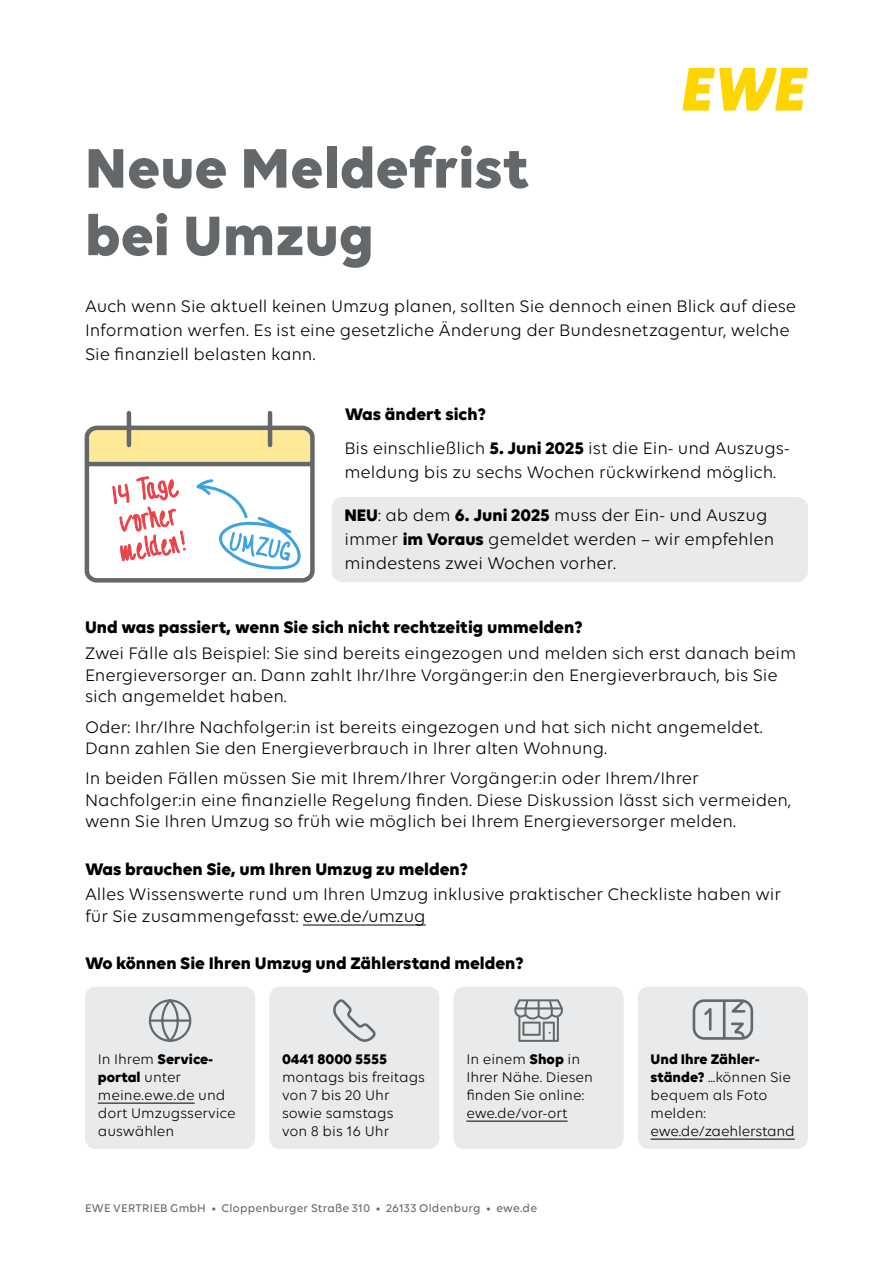
<style>
.page{position:relative;width:893px;height:1263px;background:#fff}
.page>*{position:absolute;margin:0;border:0;box-sizing:border-box;transform-origin:0 0}
.t1{font:700 60px "Volte";letter-spacing:.005em;color:#65686a}
.t2{font:18px/21.6px "Volte";color:#000}
.t3{font:700 18px "Volte";color:#000}
.t4{font:15px/18px "Volte";color:#000}
.t5{font:700 15px "Volte";color:#000}
.t6{font:500 12px "Volte";letter-spacing:.015em;color:#65686a}
.s1{font-weight:700}
</style>
<div class="page">
<svg style="left:682px;top:68px;width:126px;height:43px"></svg>
<div style="left:454px;top:986px;width:170px;height:163px;background:#e9eaeb;border-radius:11px"></div>
<hr style="left:466px;top:1121px;width:102px;height:1px;background:#000">
<svg style="left:514px;top:999px;width:49px;height:43px"></svg>
<div style="left:638px;top:986px;width:170px;height:163px;background:#e9eaeb;border-radius:11px"></div>
<hr style="left:651px;top:1139px;width:144px;height:1px;background:#000">
<svg style="left:692px;top:999px;width:62px;height:41px"></svg>
<div style="left:85px;top:986px;width:170px;height:163px;background:#e9eaeb;border-radius:11px"></div>
<hr style="left:98px;top:1103px;width:97px;height:1px;background:#000">
<svg style="left:148px;top:999px;width:44px;height:43px"></svg>
<div style="left:269px;top:986px;width:170px;height:163px;background:#e9eaeb;border-radius:11px"></div>
<svg style="left:333px;top:999px;width:43px;height:43px"></svg>
<div style="left:332px;top:497px;width:476px;height:85px;background:#e9eaeb;border-radius:11px"></div>
<hr style="left:127px;top:413px;width:4px;height:32px;background:#65686a">
<hr style="left:268px;top:413px;width:4px;height:32px;background:#65686a">
<svg style="left:84px;top:423px;width:231px;height:160px"></svg>
<hr style="left:303px;top:924px;width:123px;height:1px;background:#000">
<p class="t1" style="left:85px;top:132px;width:446px">Neue Meldefrist</p>
<p class="t1" style="left:85px;top:199px;width:290px">bei Umzug</p>
<p class="t2" style="left:85px;top:294px;width:713px;line-height:24px">Auch wenn Sie aktuell keinen Umzug planen, sollten Sie dennoch einen Blick auf diese<br>Information werfen. Es ist eine gesetzliche Änderung der Bundesnetzagentur, welche<br>Sie finanziell belasten kann.</p>
<p class="t3" style="left:345px;top:403px;width:143px">Was ändert sich?</p>
<p class="t2" style="left:344px;top:436px;width:447px;line-height:24px">Bis einschließlich <span class="s1">5. Juni 2025</span> ist die Ein- und Auszugs&shy;meldung bis zu sechs Wochen rückwirkend möglich.</p>
<p class="t2" style="left:344px;top:503px;width:431px;line-height:24px"><span class="s1">NEU</span>: ab dem <span class="s1">6. Juni 2025</span> muss der Ein- und Auszug immer <span class="s1">im Voraus</span> gemeldet werden – wir empfehlen mindestens zwei Wochen vorher.</p>
<p class="t3" style="left:85px;top:617px;width:499px">Und was passiert, wenn Sie sich nicht rechtzeitig ummelden?</p>
<p class="t2" style="left:85px;top:642px;width:713px">Zwei Fälle als Beispiel: Sie sind bereits eingezogen und melden sich erst danach beim<br>Energieversorger an. Dann zahlt Ihr/Ihre Vorgänger:in den Energieverbrauch, bis Sie sich angemeldet haben.</p>
<p class="t2" style="left:85px;top:715px;width:679px">Oder: Ihr/Ihre Nachfolger:in ist bereits eingezogen und hat sich nicht angemeldet.<br>Dann zahlen Sie den Energieverbrauch in Ihrer alten Wohnung.</p>
<p class="t2" style="left:85px;top:767px;width:708px">In beiden Fällen müssen Sie mit Ihrem/Ihrer Vorgänger:in oder Ihrem/Ihrer<br>Nachfolger:in eine finanzielle Regelung finden. Diese Diskussion lässt sich vermeiden, wenn Sie Ihren Umzug so früh wie möglich bei Ihrem Energieversorger melden.</p>
<p class="t3" style="left:85px;top:858px;width:385px">Was brauchen Sie, um Ihren Umzug zu melden?</p>
<p class="t2" style="left:85px;top:883px;width:698px">Alles Wissenswerte rund um Ihren Umzug inklusive praktischer Checkliste haben wir für Sie zusammengefasst: ewe.de/umzug</p>
<p class="t3" style="left:85px;top:952px;width:441px">Wo können Sie Ihren Umzug und Zählerstand melden?</p>
<p class="t4" style="left:98px;top:1050px;width:139px">In Ihrem <span class="s1">Service&shy;portal</span> unter meine.ewe.de und dort Umzugsservice auswählen</p>
<p class="t5" style="left:282px;top:1050px;width:106px">0441 8000 5555</p>
<p class="t4" style="left:282px;top:1068px;width:145px">montags bis freitags</p>
<p class="t4" style="left:282px;top:1086px;width:113px">von 7 bis 20 Uhr sowie samstags von 8 bis 16 Uhr</p>
<p class="t4" style="left:466px;top:1050px;width:128px">In einem <span class="s1">Shop</span> in<br>Ihrer Nähe. Diesen finden Sie online: ewe.de/vor-ort</p>
<p class="t4" style="left:651px;top:1050px;width:146px"><span class="s1">Und Ihre Zähler&shy;stände?</span> ...können Sie bequem als Foto melden: ewe.de/zaehlerstand</p>
<p class="t6" style="left:85px;top:1201px;width:454px">EWE VERTRIEB GmbH • Cloppenburger Straße 310 • 26133 Oldenburg • ewe.de</p>
</div>
